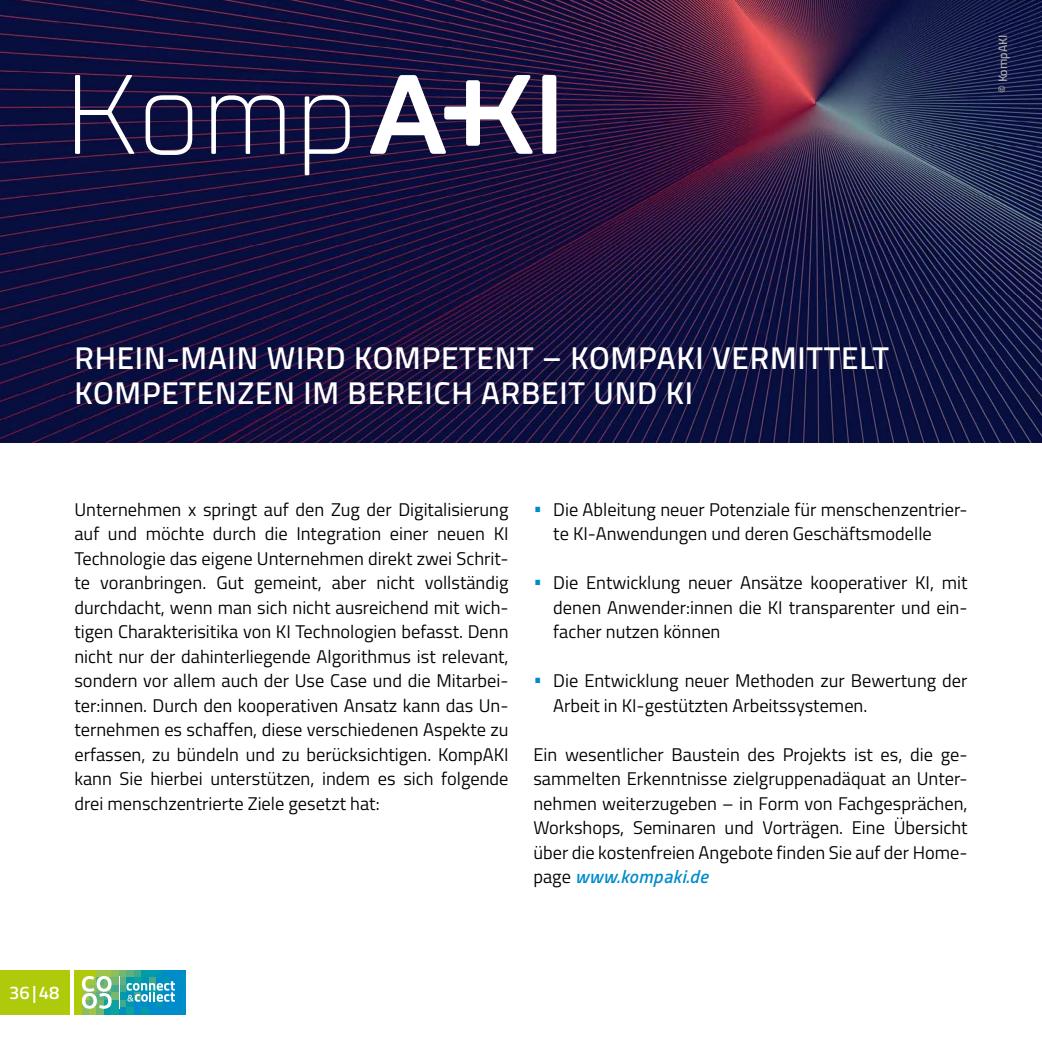
<style>
.page{position:relative;width:1042px;height:1042px;background:#fff}
.page>*{position:absolute;margin:0;border:0;box-sizing:border-box;transform-origin:0 0}
.Heading_1_Weiß{font:500 31.5px/35px "Titillium Text";letter-spacing:.025em;color:#fff}
.copy{font:18.38px/24.5px "Titillium Text";color:#000;text-align:justify}
.t1{font:500 18.38px "Titillium Text";color:#fff}
.t2{font:500 12.25px "Titillium Text";color:#fff}
.s1{color:#008bcb}
.s2{font-weight:500;font-style:italic;color:#008bcb}
</style>
<div class="page">
<img style="left:0;top:0;width:1042px;height:442px">
<div style="left:542px;top:75px;width:14px;height:79px;background:#fff;border-radius:3px"></div>
<svg style="left:75px;top:75px;width:59px;height:79px"></svg>
<svg style="left:146px;top:95px;width:46px;height:60px"></svg>
<svg style="left:211px;top:95px;width:73px;height:59px"></svg>
<svg style="left:305px;top:95px;width:45px;height:80px"></svg>
<svg style="left:369px;top:75px;width:164px;height:79px"></svg>
<div style="left:997px;top:35px;width:15px;height:60px;background:#000;opacity:.75"></div>
<div style="left:0;top:970px;width:69px;height:44px;background:#afca0b"></div>
<div style="left:74px;top:970px;width:8px;height:7px;background:#afca0b"></div>
<div style="left:82px;top:970px;width:7px;height:7px;background:#afca0b"></div>
<div style="left:89px;top:970px;width:8px;height:7px;background:#afca0b"></div>
<div style="left:97px;top:970px;width:7px;height:7px;background:#9ec44a"></div>
<div style="left:104px;top:970px;width:8px;height:7px;background:#9ec44a"></div>
<div style="left:112px;top:970px;width:7px;height:7px;background:#8cbd5f"></div>
<div style="left:119px;top:970px;width:7px;height:7px;background:#77b670"></div>
<div style="left:126px;top:970px;width:8px;height:7px;background:#5faf80"></div>
<div style="left:134px;top:970px;width:7px;height:7px;background:#43a98d"></div>
<div style="left:141px;top:970px;width:8px;height:7px;background:#009ca9"></div>
<div style="left:149px;top:970px;width:7px;height:7px;background:#009ca9"></div>
<div style="left:156px;top:970px;width:8px;height:7px;background:#0096b2"></div>
<div style="left:164px;top:970px;width:7px;height:7px;background:#008bcb"></div>
<div style="left:171px;top:970px;width:8px;height:7px;background:#008bcb"></div>
<div style="left:179px;top:970px;width:7px;height:7px;background:#008bcb"></div>
<div style="left:74px;top:977px;width:8px;height:8px;background:#afca0b"></div>
<div style="left:112px;top:977px;width:7px;height:8px;background:#77b670"></div>
<div style="left:119px;top:977px;width:7px;height:8px;background:#5faf80"></div>
<div style="left:126px;top:977px;width:8px;height:8px;background:#009ca9"></div>
<div style="left:134px;top:977px;width:7px;height:8px;background:#0ba29f"></div>
<div style="left:141px;top:977px;width:8px;height:8px;background:#0096b2"></div>
<div style="left:149px;top:977px;width:7px;height:8px;background:#43a98d"></div>
<div style="left:156px;top:977px;width:8px;height:8px;background:#008bcb"></div>
<div style="left:164px;top:977px;width:7px;height:8px;background:#0096b2"></div>
<div style="left:171px;top:977px;width:8px;height:8px;background:#008bcb"></div>
<div style="left:179px;top:977px;width:7px;height:8px;background:#0090bf"></div>
<div style="left:74px;top:985px;width:8px;height:7px;background:#afca0b"></div>
<div style="left:112px;top:985px;width:7px;height:7px;background:#43a98d"></div>
<div style="left:119px;top:985px;width:7px;height:7px;background:#43a98d"></div>
<div style="left:171px;top:985px;width:8px;height:7px;background:#008bcb"></div>
<div style="left:179px;top:985px;width:7px;height:7px;background:#008bcb"></div>
<div style="left:74px;top:992px;width:8px;height:8px;background:#afca0b"></div>
<div style="left:112px;top:992px;width:7px;height:8px;background:#77b670"></div>
<div style="left:119px;top:992px;width:7px;height:8px;background:#009ca9"></div>
<div style="left:171px;top:992px;width:8px;height:8px;background:#008bcb"></div>
<div style="left:179px;top:992px;width:7px;height:8px;background:#008bcb"></div>
<div style="left:74px;top:1000px;width:8px;height:7px;background:#afca0b"></div>
<div style="left:112px;top:1000px;width:7px;height:7px;background:#0ba29f"></div>
<div style="left:119px;top:1000px;width:7px;height:7px;background:#43a98d"></div>
<svg style="left:126px;top:1001px;width:8px;height:6px"></svg>
<svg style="left:134px;top:1001px;width:7px;height:6px"></svg>
<svg style="left:141px;top:1001px;width:8px;height:6px"></svg>
<div style="left:149px;top:1000px;width:7px;height:7px;background:#008bcb"></div>
<svg style="left:156px;top:1001px;width:8px;height:6px"></svg>
<svg style="left:164px;top:1001px;width:7px;height:6px"></svg>
<div style="left:171px;top:1000px;width:8px;height:7px;background:#008bcb"></div>
<div style="left:179px;top:1000px;width:7px;height:7px;background:#008bcb"></div>
<div style="left:74px;top:1007px;width:8px;height:7px;background:#afca0b"></div>
<div style="left:82px;top:1007px;width:7px;height:7px;background:#8cbd5f"></div>
<div style="left:89px;top:1007px;width:8px;height:7px;background:#9ec44a"></div>
<div style="left:97px;top:1007px;width:7px;height:7px;background:#77b670"></div>
<div style="left:104px;top:1007px;width:8px;height:7px;background:#009ca9"></div>
<div style="left:112px;top:1007px;width:7px;height:7px;background:#0ba29f"></div>
<div style="left:119px;top:1007px;width:7px;height:7px;background:#0090bf"></div>
<div style="left:126px;top:1007px;width:8px;height:7px;background:#0ba29f"></div>
<div style="left:134px;top:1007px;width:7px;height:7px;background:#008bcb"></div>
<div style="left:141px;top:1007px;width:8px;height:7px;background:#009ca9"></div>
<div style="left:149px;top:1007px;width:7px;height:7px;background:#008bcb"></div>
<div style="left:156px;top:1007px;width:8px;height:7px;background:#008bcb"></div>
<div style="left:164px;top:1007px;width:7px;height:7px;background:#008bcb"></div>
<div style="left:171px;top:1007px;width:8px;height:7px;background:#008bcb"></div>
<div style="left:179px;top:1007px;width:7px;height:7px;background:#008bcb"></div>
<svg style="left:126px;top:981px;width:49px;height:20px"></svg>
<svg style="left:82px;top:976px;width:30px;height:32px"></svg>
<hr style="left:119px;top:976px;width:1px;height:32px;background:#fff">
<p class="t2" style="left:994px;top:93px;width:60px;rotate:-90deg">© KompAKI</p>
<p class="Heading_1_Weiß" style="left:74px;top:338px;width:816px">RHEIN-MAIN WIRD KOMPETENT – KOMPAKI VERMITTELT<br>KOMPETENZEN IM BEREICH ARBEIT UND KI</p>
<p class="copy" style="left:74px;top:496px;width:436px">Unternehmen x springt auf den Zug der Digitalisierung auf und möchte durch die Integration einer neuen KI Technologie das eigene Unternehmen direkt zwei Schrit&shy;te voranbringen. Gut gemeint, aber nicht vollständig durchdacht, wenn man sich nicht ausreichend mit wich&shy;tigen Charakterisitika von KI Technologien befasst. Denn nicht nur der dahinterliegende Algorithmus ist relevant, sondern vor allem auch der Use Case und die Mitarbei&shy;ter:innen. Durch den kooperativen Ansatz kann das Un&shy;ternehmen es schaffen, diese verschiedenen Aspekte zu erfassen, zu bündeln und zu berücksichtigen. KompAKI kann Sie hierbei unterstützen, indem es sich folgende drei menschzentrierte Ziele gesetzt hat:</p>
<p class="copy" style="left:553px;top:496px;width:416px;text-indent:-20px"><span class="s1">•</span> Die Ableitung neuer Potenziale für menschenzentrier&shy;te KI-Anwendungen und deren Geschäftsmodelle</p>
<p class="copy" style="left:553px;top:569px;width:416px;text-indent:-20px"><span class="s1">•</span> Die Entwicklung neuer Ansätze kooperativer KI, mit denen Anwender:innen die KI transparenter und ein&shy;facher nutzen können</p>
<p class="copy" style="left:553px;top:667px;width:416px;text-indent:-20px"><span class="s1">•</span> Die Entwicklung neuer Methoden zur Bewertung der<br>Arbeit in KI-gestützten Arbeitssystemen.</p>
<p class="copy" style="left:533px;top:741px;width:436px">Ein wesentlicher Baustein des Projekts ist es, die ge&shy;sammelten Erkenntnisse zielgruppenadäquat an Unter&shy;nehmen weiterzugeben – in Form von Fachgesprächen, Workshops, Seminaren und Vorträgen. Eine Übersicht über die kostenfreien Angebote finden Sie auf der Home&shy;page <span class="s2">www.kompaki.de</span></p>
<p class="t1" style="left:9px;top:979px;width:52px">36|48</p>
</div>
